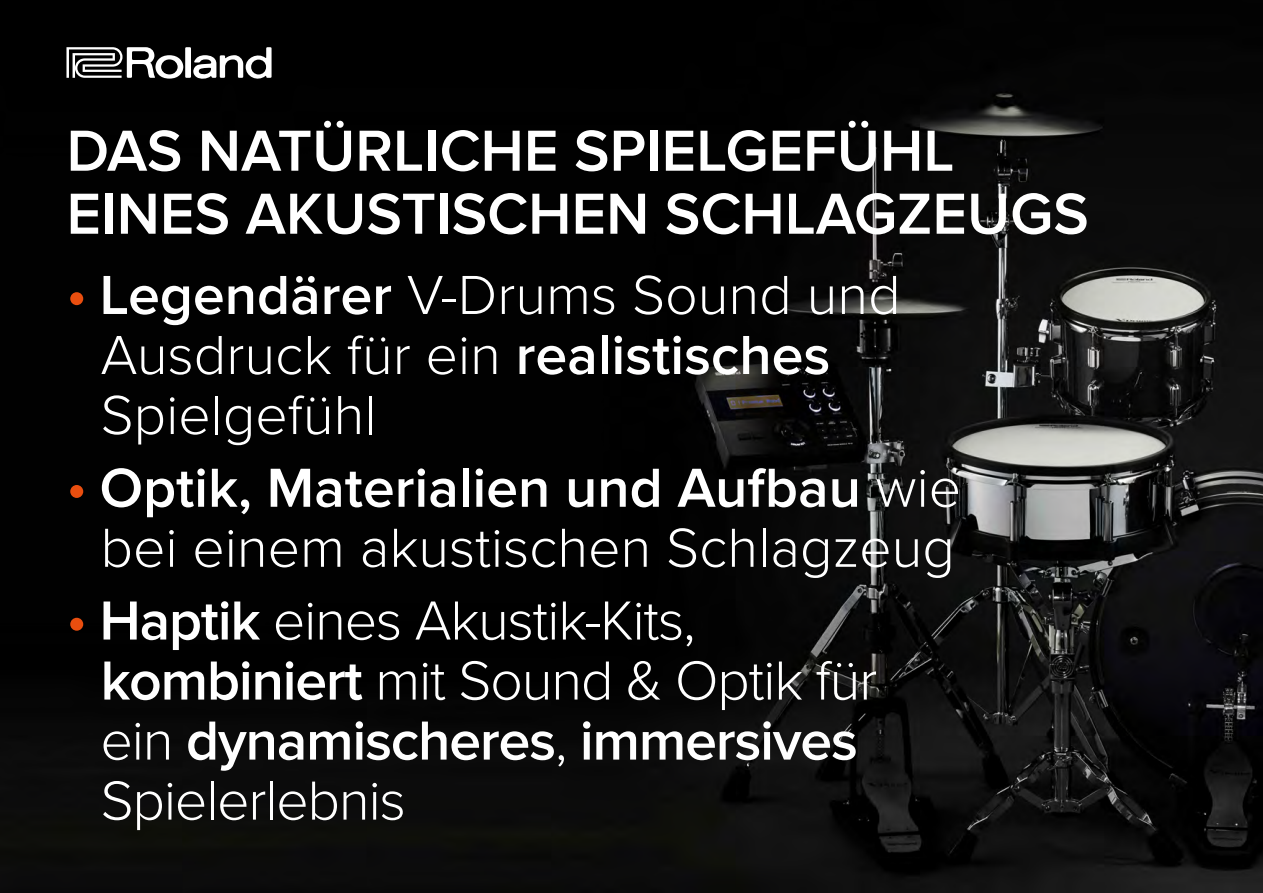
<style>
.page{position:relative;width:1263px;height:893px;background:#fff}
.page>*{position:absolute;margin:0;border:0;box-sizing:border-box;transform-origin:0 0}
.t1{font:600 60px/63px "Proxima Nova";color:#fff}
.t2{font:300 57px/60px "Proxima Nova";color:#fff}
.t3{font:300 57px/60px "Proxima Nova";letter-spacing:-.02em;color:#fff}
.s1{font-weight:600;color:#e94e0f}
.s2{font-weight:600}
</style>
<div class="page">
<img style="left:0;top:0;width:1263px;height:893px">
<svg style="left:66px;top:47px;width:206px;height:35px"></svg>
<p class="t1" style="left:66px;top:120px;width:1024px">DAS NATÜRLICHE SPIELGEFÜHL<br>EINES AKUSTISCHEN SCHLAGZEUGS</p>
<p class="t2" style="left:101px;top:262px;width:802px;text-indent:-34px"><span class="s1">•</span> <span class="s2">Legendärer</span> V-Drums Sound und<br>Ausdruck für ein <span class="s2">realistisches<br></span>Spielgefühl</p>
<p class="t2" style="left:66px;top:455px;width:896px;text-align:center"><span class="s1">•</span> <span class="s2">Optik, Materialien und Aufbau</span> wie bei einem akustischen Schlagzeug</p>
<p class="t3" style="left:101px;top:587px;width:778px;text-indent:-34px"><span class="s1">•</span> <span class="s2">Haptik</span> eines Akustik-Kits, <span class="s2">kombiniert</span> mit Sound &amp; Optik für ein <span class="s2">dynamischeres</span>, <span class="s2">immersives<br></span>Spielerlebnis</p>
</div>
